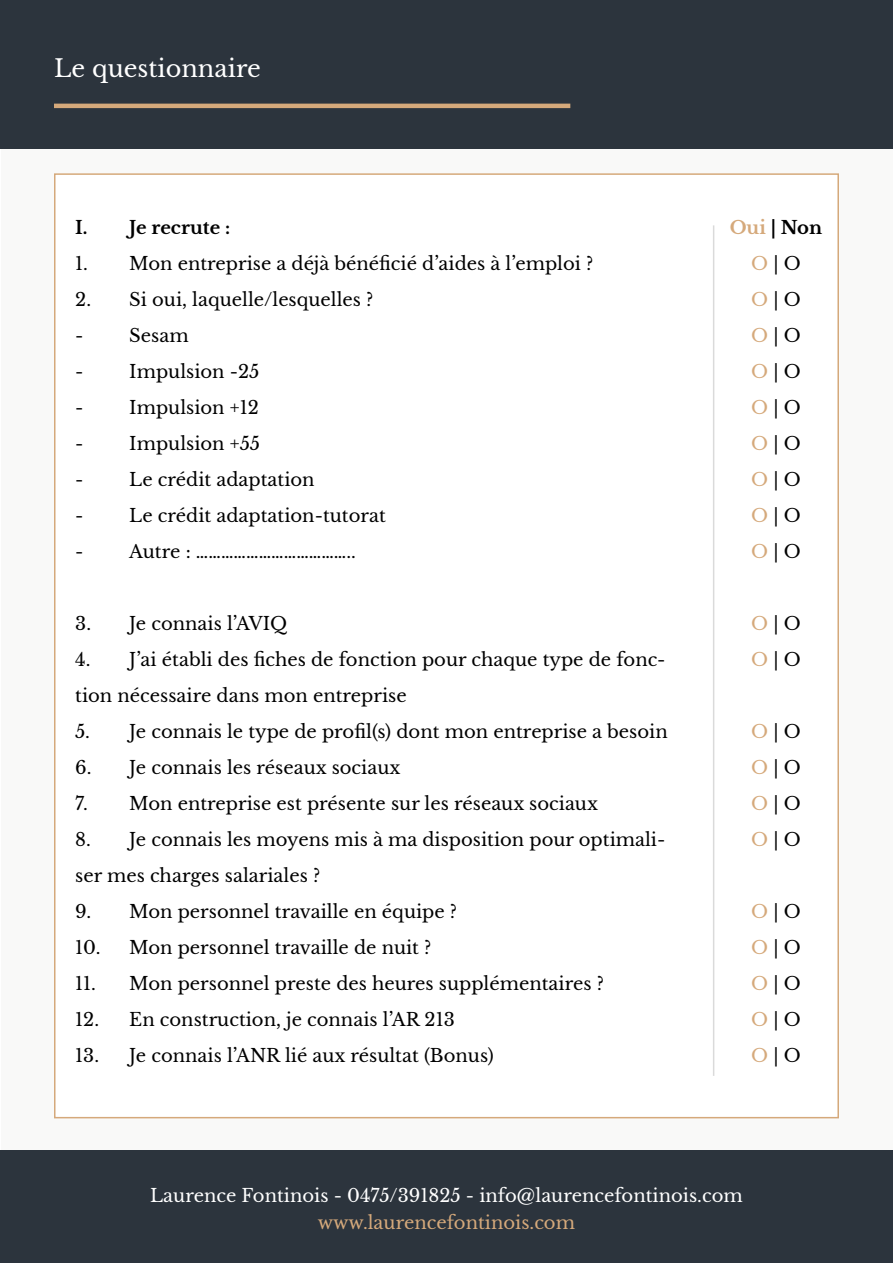
<style>
.page{position:relative;width:893px;height:1263px;background:#fff}
.page>*{position:absolute;margin:0;border:0;box-sizing:border-box;transform-origin:0 0}
.t1{font:24px "Libre Baskerville";color:#fff}
.t2{font:18px/36px "Libre Baskerville";color:#000}
.t3{font:18px "Libre Baskerville";color:#fff}
.t4{font:18px "Libre Baskerville";color:#d5a97b}
.t5{font:700 18px "Libre Baskerville";color:#000}
.s1{font-weight:700;color:#d5a97b}
.s2{font-weight:700}
.s3{color:#d5a97b}
</style>
<div class="page">
<div style="left:2px;top:0;width:891px;height:1263px;background:#f9f9f8"></div>
<div style="left:0;top:1150px;width:893px;height:113px;background:#2c343d"></div>
<div style="left:54px;top:173px;width:785px;height:945px;background:#fff;border:2px solid #d5a97b"></div>
<div style="left:0;top:0;width:893px;height:149px;background:#2c343d"></div>
<hr style="left:54px;top:104px;width:516px;height:4px;background:#d5a97b">
<hr style="left:713px;top:225px;width:1px;height:851px;background:#dadada">
<h1 class="t1" style="left:54px;top:54px;width:208px">Le questionnaire</h1>
<p class="t5" style="left:75px;top:217px;width:156px">I. Je recrute :</p>
<p class="t2" style="left:75px;top:246px;width:520px">1. Mon entreprise a déjà bénéficié d’aides à l’emploi ?</p>
<p class="t2" style="left:75px;top:282px;width:300px">2. Si oui, laquelle/lesquelles ? -</p>
<p class="t2" style="left:129px;top:318px;width:61px">Sesam</p>
<p class="t2" style="left:75px;top:354px;width:10px">-</p>
<p class="t2" style="left:129px;top:354px;width:132px">Impulsion -25</p>
<p class="t2" style="left:75px;top:390px;width:10px">-</p>
<p class="t2" style="left:129px;top:390px;width:131px">Impulsion +12</p>
<p class="t2" style="left:75px;top:426px;width:10px">-</p>
<p class="t2" style="left:129px;top:426px;width:132px">Impulsion +55</p>
<p class="t2" style="left:75px;top:462px;width:10px">-</p>
<p class="t2" style="left:129px;top:462px;width:187px">Le crédit adaptation</p>
<p class="t2" style="left:75px;top:498px;width:10px">-</p>
<p class="t2" style="left:129px;top:498px;width:258px">Le crédit adaptation-tutorat</p>
<p class="t2" style="left:75px;top:534px;width:10px">-</p>
<p class="t2" style="left:129px;top:534px;width:228px">Autre : ………………………………..</p>
<p class="t2" style="left:75px;top:606px;width:213px">3. Je connais l’AVIQ</p>
<p class="t2" style="left:75px;top:642px;width:592px">4. J’ai établi des fiches de fonction pour chaque type de fonc&shy;tion nécessaire dans mon entreprise</p>
<p class="t2" style="left:75px;top:714px;width:594px">5. Je connais le type de profil(s) dont mon entreprise a besoin</p>
<p class="t2" style="left:75px;top:750px;width:327px">6. Je connais les réseaux sociaux</p>
<p class="t2" style="left:75px;top:786px;width:524px">7. Mon entreprise est présente sur les réseaux sociaux</p>
<p class="t2" style="left:75px;top:822px;width:592px">8. Je connais les moyens mis à ma disposition pour optimali&shy;ser mes charges salariales ?</p>
<p class="t2" style="left:75px;top:894px;width:383px">9. Mon personnel travaille en équipe ?</p>
<p class="t2" style="left:75px;top:930px;width:358px">10. Mon personnel travaille de nuit ?</p>
<p class="t2" style="left:75px;top:966px;width:530px">11. Mon personnel preste des heures supplémentaires ?</p>
<p class="t2" style="left:75px;top:1002px;width:381px">12. En construction, je connais l’AR 213</p>
<p class="t2" style="left:75px;top:1038px;width:420px">13. Je connais l’ANR lié aux résultat (Bonus)</p>
<p class="t2" style="left:730px;top:210px;width:94px;text-align:center"><span class="s1">Oui</span> <span class="s2">| Non<br></span><span class="s3">O</span> | O<br><span class="s3">O</span> | O<br><span class="s3">O</span> | O<br><span class="s3">O</span> | O<br><span class="s3">O</span> | O<br><span class="s3">O</span> | O<br><span class="s3">O</span> | O<br><span class="s3">O</span> | O<br><span class="s3">O</span> | O</p>
<p class="t2" style="left:751px;top:606px;width:51px"><span class="s3">O</span> | O<br><span class="s3">O</span> | O</p>
<p class="t2" style="left:751px;top:714px;width:51px;text-align:justify"><span class="s3">O</span> | O <span class="s3">O</span> | O <span class="s3">O</span> | O <span class="s3">O</span> | O</p>
<p class="t2" style="left:751px;top:894px;width:51px;text-align:justify"><span class="s3">O</span> | O <span class="s3">O</span> | O <span class="s3">O</span> | O <span class="s3">O</span> | O <span class="s3">O</span> | O</p>
<p class="t3" style="left:150px;top:1184px;width:594px">Laurence Fontinois - 0475/391825 - info@laurencefontinois.com</p>
<p class="t4" style="left:318px;top:1211px;width:259px">www.laurencefontinois.com</p>
</div>
